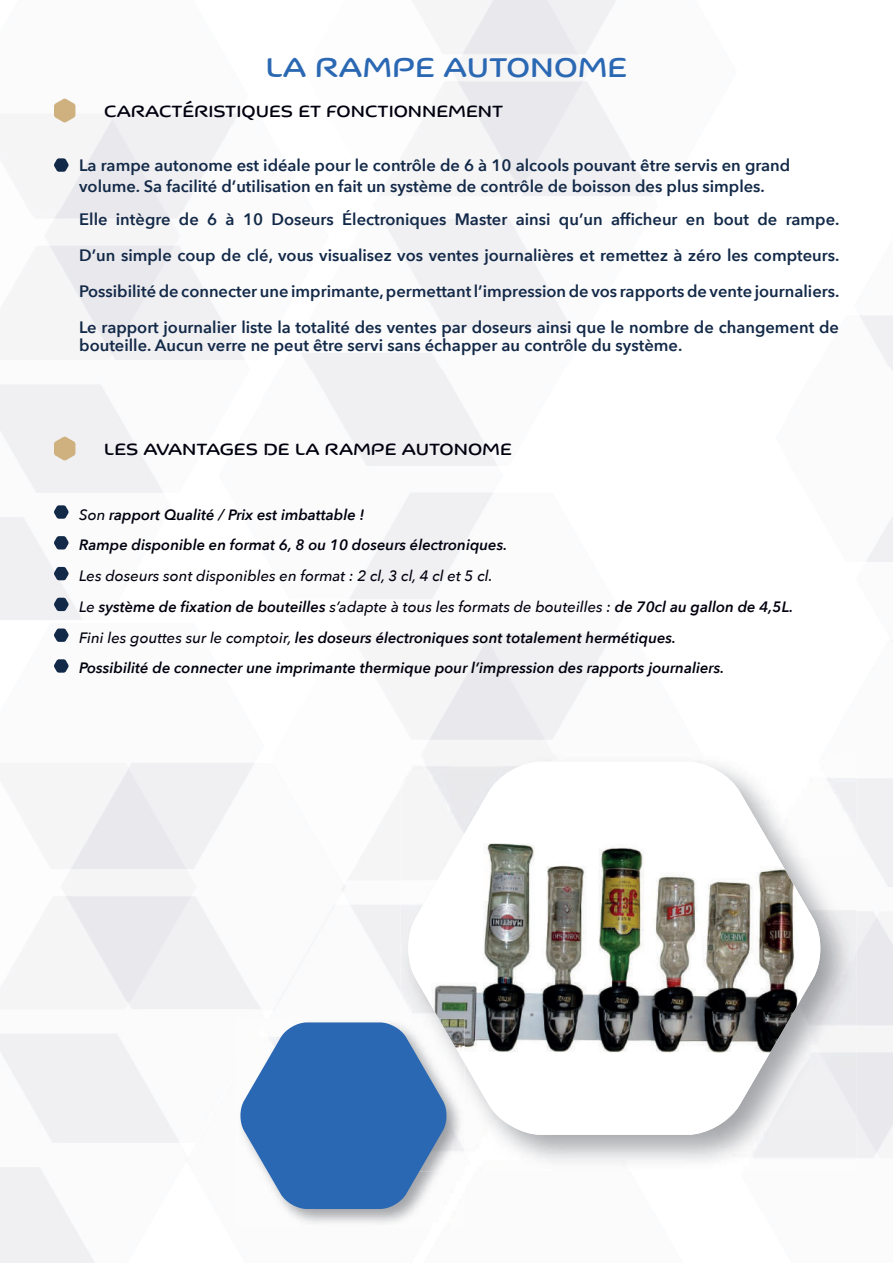
<style>
.page{position:relative;width:893px;height:1263px;background:#fff}
.page>*{position:absolute;margin:0;border:0;box-sizing:border-box;transform-origin:0 0}
.t1{font:30px "Kaili FYW04";color:#2b68b3}
.t2{font:18px "Kaili FYW04";color:#00000e}
.t3{font:600 16.5px/36px "Avenir Next";color:#132948}
.t4{font:italic 600 15px/30.8px "Avenir Next";color:#00000e}
.s1{font-weight:500}
</style>
<div class="page">
<svg style="left:54px;top:99px;width:21px;height:24px"></svg>
<div style="left:400px;top:758px;width:30px;height:256px;background:#f6f5f6"></div>
<div style="left:823px;top:1067px;width:33px;height:52px;background:#f0f0f3"></div>
<svg style="left:406px;top:762px;width:417px;height:373px"></svg>
<img style="left:431px;top:843px;width:366px;height:210px">
<img style="left:400px;top:1018px;width:65px;height:150px">
<img style="left:448px;top:1053px;width:17px;height:10px">
<img style="left:439px;top:1018px;width:26px;height:35px">
<svg style="left:239px;top:1022px;width:209px;height:187px"></svg>
<svg style="left:54px;top:158px;width:15px;height:14px"></svg>
<svg style="left:54px;top:436px;width:21px;height:25px"></svg>
<svg style="left:54px;top:505px;width:15px;height:14px"></svg>
<svg style="left:54px;top:536px;width:15px;height:13px"></svg>
<svg style="left:54px;top:567px;width:15px;height:13px"></svg>
<svg style="left:54px;top:598px;width:15px;height:13px"></svg>
<svg style="left:54px;top:628px;width:15px;height:14px"></svg>
<svg style="left:54px;top:659px;width:15px;height:14px"></svg>
<h1 class="t1" style="left:266px;top:43px;width:363px">LA RAMPE AUTONOME</h1>
<p class="t2" style="left:104px;top:97px;width:400px">CARACTÉRISTIQUES ET FONCTIONNEMENT</p>
<p class="t3" style="left:79px;top:154px;width:713px;line-height:21px">La rampe autonome est idéale pour le contrôle de 6 à 10 alcools pouvant être servis en grand volume. Sa facilité d’utilisation en fait un système de contrôle de boisson des plus simples.</p>
<p class="t3" style="left:79px;top:201px;width:762px;text-align:justify">Elle intègre de 6 à 10 Doseurs Électroniques Master ainsi qu’un afficheur en bout de rampe.<br>D’un simple coup de clé, vous visualisez vos ventes journalières et remettez à zéro les compteurs.<br>Possibilité de connecter une imprimante, permettant l’impression de vos rapports de vente journaliers.<br>Le rapport journalier liste la totalité des ventes par doseurs ainsi que le nombre de changement de</p>
<p class="t3" style="left:79px;top:327px;width:605px">bouteille. Aucun verre ne peut être servi sans échapper au contrôle du système.</p>
<p class="t2" style="left:104px;top:435px;width:409px">LES AVANTAGES DE LA RAMPE AUTONOME</p>
<p class="t4" style="left:79px;top:498px;width:430px"><span class="s1">Son</span> rapport Qualité / Prix est imbattable !<br>Rampe disponible en format 6, 8 ou 10 doseurs électroniques.</p>
<p class="t4" style="left:79px;top:560px;width:716px"><span class="s1">Les doseurs sont disponibles en format : 2 cl, 3 cl, 4 cl et 5 cl.<br>Le</span> système de fixation de bouteilles <span class="s1">s’adapte à tous les formats de bouteilles :</span> de 70cl au gallon de 4,5L.<br><span class="s1">Fini les gouttes sur le comptoir,</span> les doseurs électroniques sont totalement hermétiques.<br>Possibilité de connecter une imprimante thermique pour l’impression des rapports journaliers.</p>
</div>
